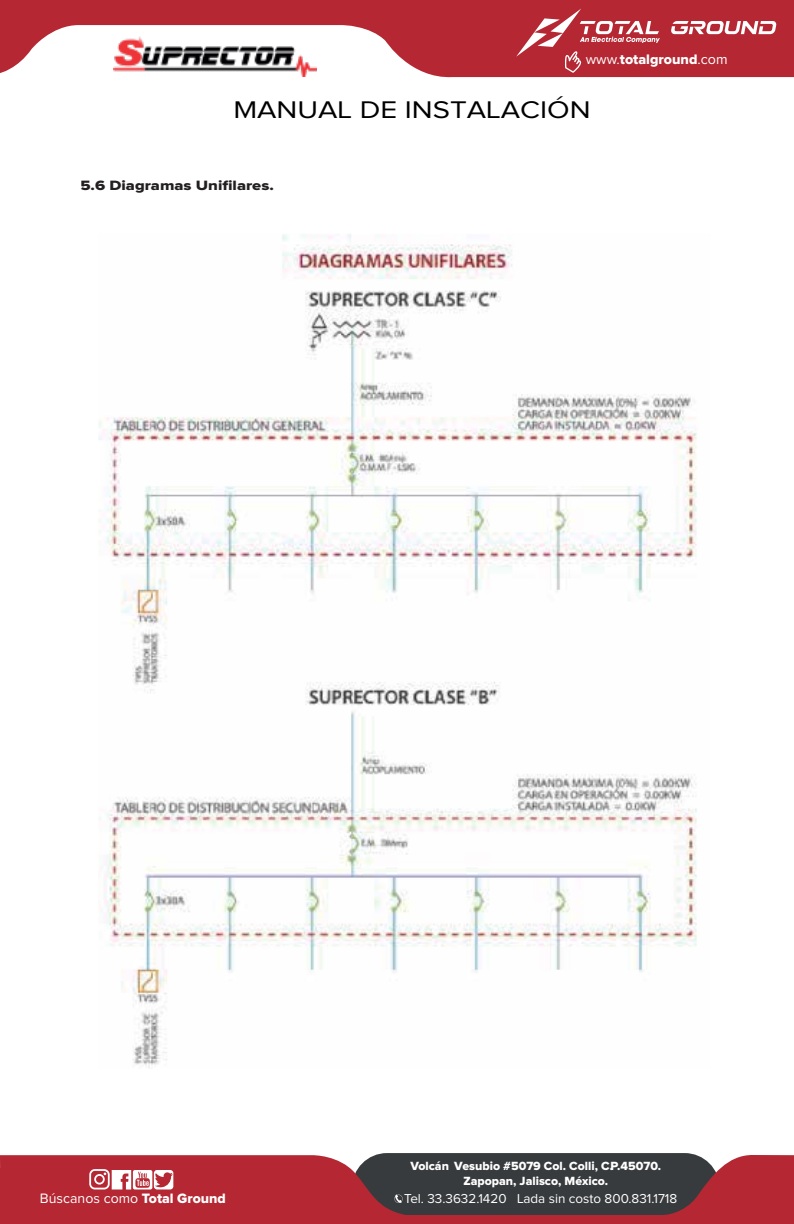
<style>
.page{position:relative;width:794px;height:1224px;background:#fff}
.page>*{position:absolute;margin:0;border:0;box-sizing:border-box;transform-origin:0 0}
.t1{font:25px "Proxima Nova";color:#000;scale:1.18 1}
.t2{font:14.2px "Proxima Nova";color:#fff}
.t3{font:14.2px "Proxima Nova Extrabld";color:#fff}
.t4{font:14px "Proxima Nova Extrabld";color:#231f20;scale:1.18 1}
.t5{font:13.4px "Proxima Nova";color:#fff}
.t6{font:12.2px/14.8px "Proxima Nova Extrabld";color:#fff;text-align:center}
.s1{font-family:"Proxima Nova"}
.s2{font-family:"Proxima Nova Extrabld"}
</style>
<div class="page">
<div style="left:352px;top:1153px;width:367px;height:70px;background:#383b3d;border-radius:35px"></div>
<svg style="left:0;top:0;width:794px;height:78px;fill:#b52732"></svg>
<svg style="left:0;top:1155px;width:794px;height:69px;fill:#b52732"></svg>
<svg style="left:671px;top:21px;width:105px;height:13px"></svg>
<svg style="left:516px;top:9px;width:144px;height:64px;background:#bf454e"></svg>
<svg style="left:394px;top:1194px;width:8px;height:9px"></svg>
<svg style="left:89px;top:1169px;width:84px;height:21px"></svg>
<img style="left:98px;top:234px;width:599px;height:834px">
<p class="t3" style="left:586px;top:53px;width:143px"><span class="s1">www.</span>totalground<span class="s1">.com</span></p>
<h1 class="t1" style="left:233px;top:99px;width:304px">MANUAL DE INSTALACIÓN</h1>
<p class="t4" style="left:80px;top:179px;width:165px">5.6 Diagramas Unifilares.</p>
<p class="t2" style="left:40px;top:1192px;width:187px">Búscanos como <span class="s2">Total Ground</span></p>
<p class="t6" style="left:410px;top:1159px;width:252px">Volcán Vesubio #5079 Col. Colli, C.P.45070.<br>Zapopan, Jalisco, México.</p>
<p class="t5" style="left:404px;top:1193px;width:274px">Tel. 33.3632.1420 Lada sin costo 800.831.1718</p>
</div>
